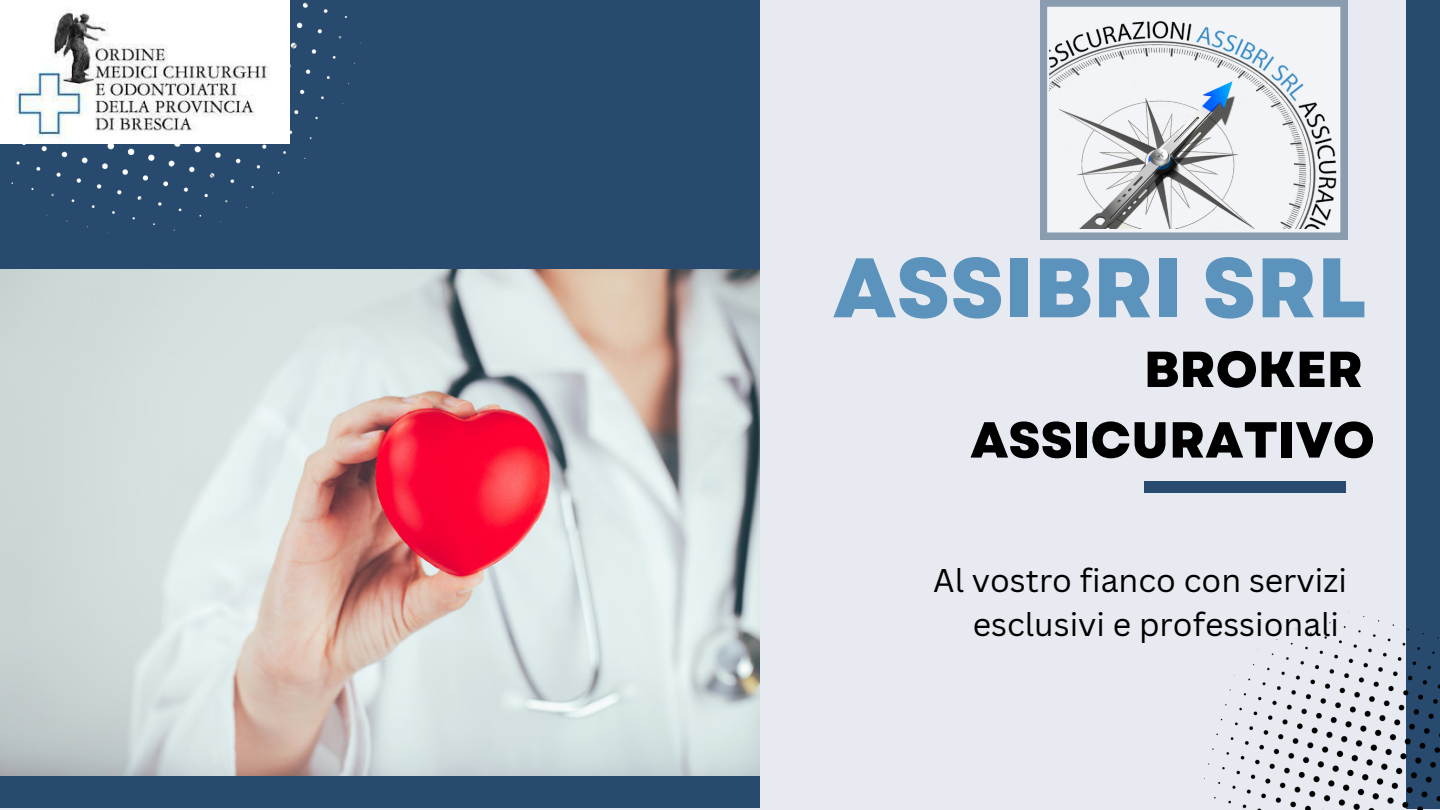
<style>
.page{position:relative;width:1440px;height:810px;background:#e7eaf0}
.page>*{position:absolute;margin:0;border:0;box-sizing:border-box;transform-origin:0 0}
.t1{font:800 84.3px "Garet";color:#5b93bc}
.t2{font:800 50.5px/70.6px "Garet";color:#000;text-align:right}
.t3{font:32px/44.2px "Canva Sans";color:#000;text-align:right}
</style>
<div class="page">
<div style="left:0;top:0;width:759px;height:808px;background:#274a6e"></div>
<div style="left:1144px;top:481px;width:201px;height:11px;background:#274a6e"></div>
<div style="left:1406px;top:0;width:34px;height:809px;background:#274a6e"></div>
<svg style="left:1040px;top:0;width:307px;height:239px"></svg>
<img style="left:11px;top:2px;width:350px;height:237px">
<img style="left:1204px;top:616px;width:236px;height:193px">
<img style="left:1050px;top:3px;width:298px;height:225px">
<img style="left:0;top:0;width:290px;height:144px">
<img style="left:0;top:269px;width:760px;height:506px">
<h1 class="t1" style="left:833px;top:227px;width:535px">ASSIBRI SRL</h1>
<h2 class="t2" style="left:970px;top:334px;width:406px">BROKER<br>ASSICURATIVO</h2>
<p class="t3" style="left:933px;top:558px;width:415px">Al vostro fianco con servizi esclusivi e professionali</p>
</div>
